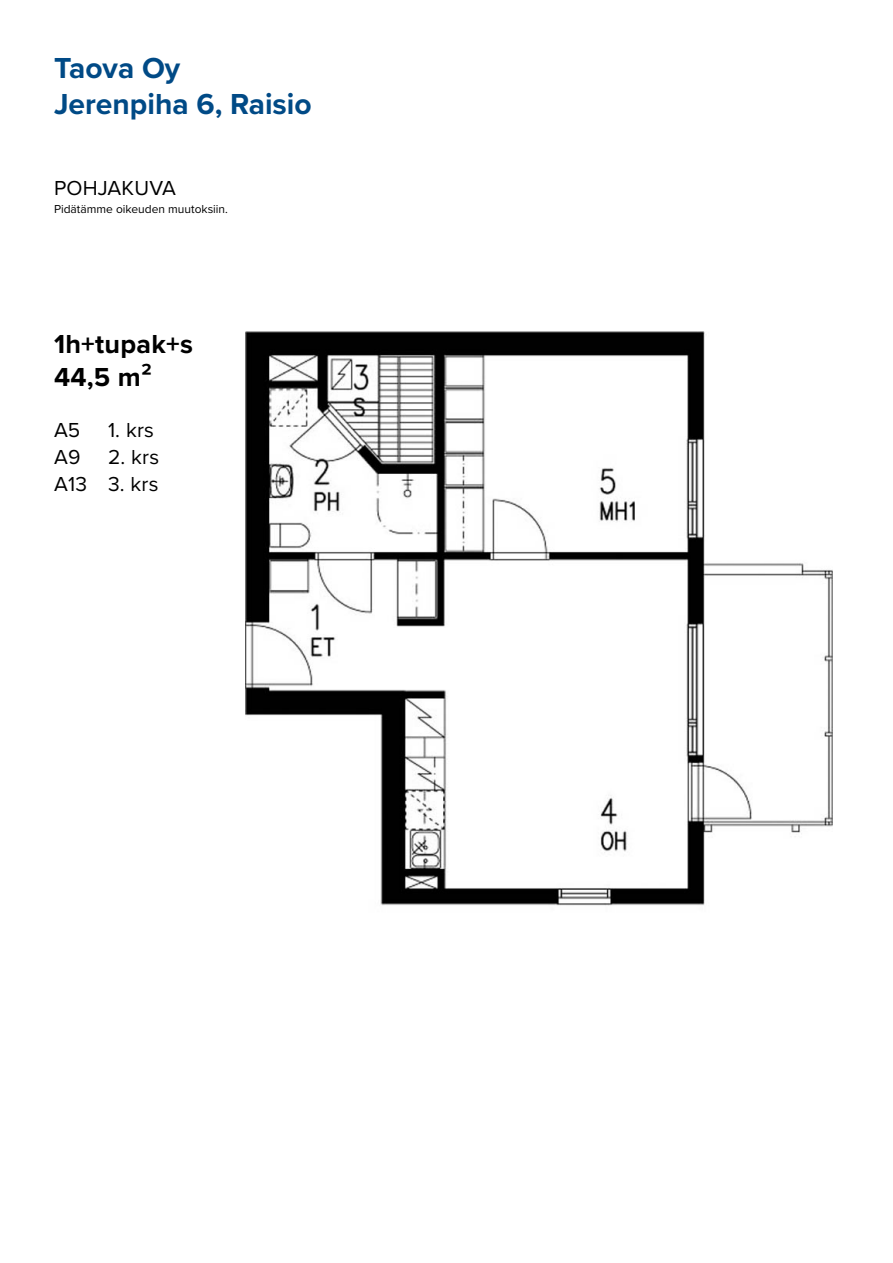
<style>
.page{position:relative;width:893px;height:1263px;background:#fff}
.page>*{position:absolute;margin:0;border:0;box-sizing:border-box;transform-origin:0 0}
.t1{font:700 30px/36px "Proxima Nova";color:#004a86}
.t2{font:700 27px/33px "Proxima Nova";letter-spacing:.01em;color:#000}
.t3{font:21px/27px "Proxima Nova";letter-spacing:.01em;color:#000;text-align:right}
.t4{font:12px "Proxima Nova";color:#000}
</style>
<div class="page">
<img style="left:246px;top:332px;width:586px;height:574px">
<h1 class="t1" style="left:54px;top:49px;width:259px">Taova Oy<br>Jerenpiha 6, Raisio</h1>
<p class="t3" style="left:54px;top:174px;width:124px">POHJAKUVA</p>
<p class="t4" style="left:54px;top:200px;width:176px">Pidätämme oikeuden muutoksiin.</p>
<p class="t2" style="left:54px;top:327px;width:140px">1h+tupak+s<br>44,5 m²</p>
<p class="t3" style="left:54px;top:416px;width:28px">A5</p>
<p class="t3" style="left:108px;top:416px;width:47px">1. krs</p>
<p class="t3" style="left:54px;top:443px;width:28px">A9</p>
<p class="t3" style="left:54px;top:443px;width:107px">2. krs<br>A13 3. krs</p>
</div>
